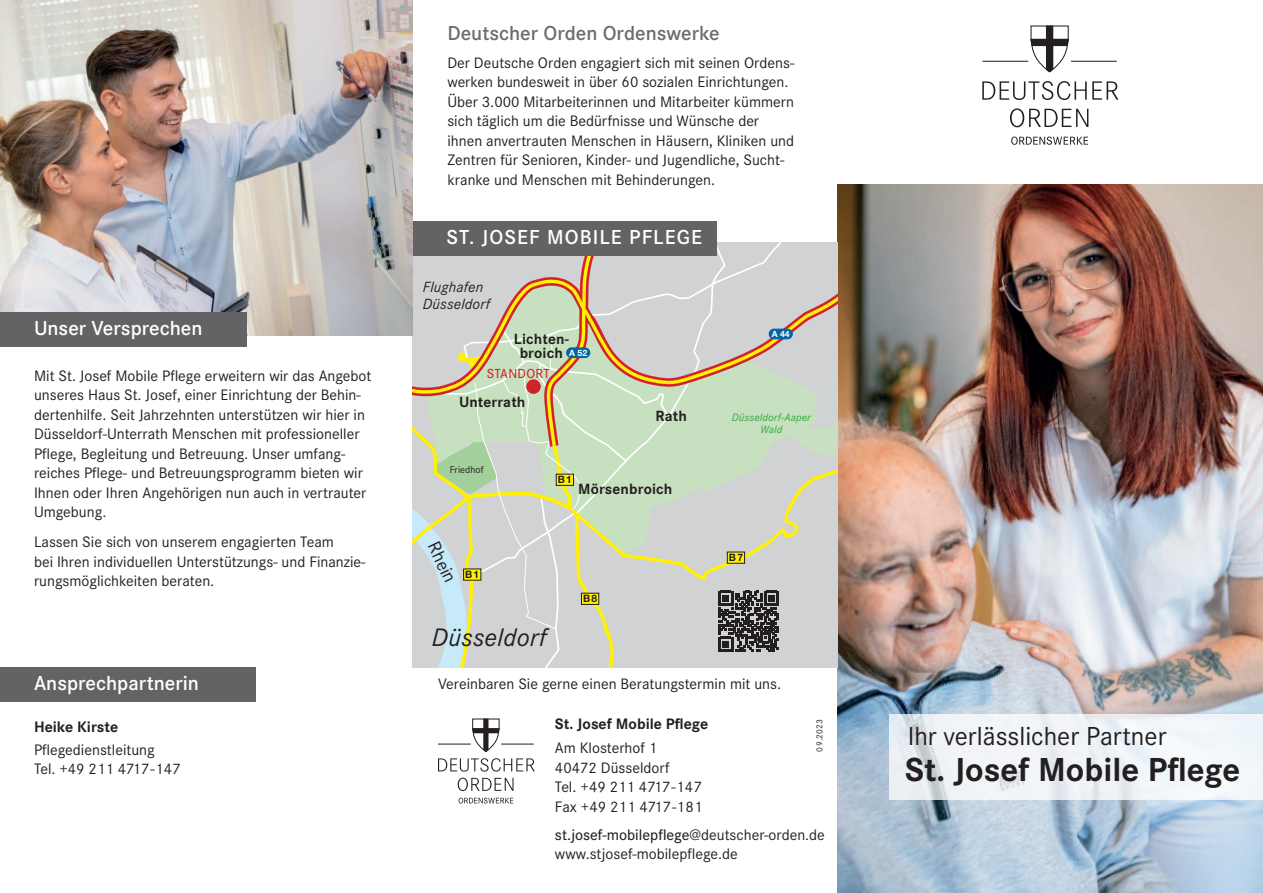
<style>
.page{position:relative;width:1263px;height:893px;background:#fff}
.page>*{position:absolute;margin:0;border:0;box-sizing:border-box;transform-origin:0 0}
.t1{font:700 34.5px "Corporate S";color:#231f20}
.t2{font:27px "Corporate S";color:#231f20}
.t3{font:italic 26.25px "Corporate S";letter-spacing:.01em;color:#231f20}
.t4{font:600 21px "Corporate S";color:#fff}
.t5{font:600 21px "Corporate S";color:#6c6d70}
.t6{font:600 21px "Corporate S";letter-spacing:.05em;color:#fff}
.t7{font:18.75px "Corporate S";color:#231f20}
.t8{font:15.75px/19.5px "Corporate S";color:#231f20}
.t9{font:700 15.75px "Corporate S";color:#231f20}
.t10{font:700 15.3px/13.6px "Corporate S";letter-spacing:.01em;color:#231f20;text-align:center}
.t11{font:italic 15.3px/17.1px "Corporate S";letter-spacing:.01em;color:#231f20}
.t12{font:500 13.65px "Corporate S";letter-spacing:.02em;color:#d1232a}
.t13{font:italic 500 11.1px/12px "Corporate S";letter-spacing:.01em;color:#40ae49;text-align:center}
.t14{font:10.2px "Corporate S Pro";color:#231f20}
.t15{font:700 10.2px "Helvetica Neue LT Std";letter-spacing:.125em;color:#231f20}
.t16{font:9px "Corporate S";letter-spacing:.03em;color:#231f20}
.t17{font:700 8.7px "Helvetica Neue LT Std";color:#fff}
.s1{font-weight:500}
</style>
<div class="page">
<img style="left:838px;top:185px;width:425px;height:708px">
<div style="left:0;top:668px;width:255px;height:34px;background:#636366"></div>
<svg style="left:472px;top:718px;width:28px;height:34px"></svg>
<hr style="left:438px;top:744px;width:33px;height:1px;background:#231f20">
<hr style="left:501px;top:744px;width:33px;height:1px;background:#231f20">
<svg style="left:458px;top:778px;width:55px;height:13px"></svg>
<svg style="left:438px;top:758px;width:97px;height:14px"></svg>
<svg style="left:458px;top:798px;width:55px;height:5px"></svg>
<div style="left:412px;top:221px;width:304px;height:34px;background:#636366"></div>
<img style="left:0;top:0;width:412px;height:336px">
<div style="left:0;top:313px;width:247px;height:34px;background:#636366"></div>
<svg style="left:1030px;top:25px;width:39px;height:48px"></svg>
<hr style="left:982px;top:61px;width:46px;height:1px;background:#231f20">
<hr style="left:1071px;top:61px;width:46px;height:1px;background:#231f20">
<svg style="left:1010px;top:108px;width:78px;height:19px"></svg>
<svg style="left:982px;top:81px;width:136px;height:19px"></svg>
<svg style="left:1011px;top:137px;width:77px;height:8px"></svg>
<svg style="left:889px;top:714px;width:374px;height:85px;fill:#f0f4f8"></svg>
<svg style="left:412px;top:242px;width:426px;height:426px;background:#cacebe"></svg>
<h3 class="t5" style="left:447px;top:18px;width:274px">Deutscher Orden Ordenswerke</h3>
<p class="t8" style="left:447px;top:52px;width:348px">Der Deutsche Orden engagiert sich mit seinen Ordens&shy;werken bundesweit in über 60 sozialen Einrichtungen.<br>Über 3.000 Mitarbeiterinnen und Mitarbeiter kümmern sich täglich um die Bedürfnisse und Wünsche der ihnen anvertrauten Menschen in Häusern, Kliniken und Zentren für Senioren, Kinder- und Jugendliche, Sucht&shy;kranke und Menschen mit Behinderungen.</p>
<h3 class="t6" style="left:446px;top:223px;width:257px">ST. JOSEF MOBILE PFLEGE</h3>
<p class="t11" style="left:423px;top:278px;width:69px">Flughafen<br>Düsseldorf</p>
<h3 class="t4" style="left:34px;top:314px;width:170px">Unser Versprechen</h3>
<p class="t8" style="left:34px;top:365px;width:339px">Mit St. Josef Mobile Pflege erweitern wir das Angebot unseres Haus St. Josef, einer Einrichtung der Behin&shy;dertenhilfe. Seit Jahrzehnten unterstützen wir hier in Düsseldorf-Unterrath Menschen mit professioneller Pflege, Begleitung und Betreuung. Unser umfang&shy;reiches Pflege- und Betreuungsprogramm bieten wir Ihnen oder Ihren Angehörigen nun auch in vertrauter Umgebung.</p>
<p class="t8" style="left:34px;top:532px;width:333px">Lassen Sie sich von unserem engagierten Team<br>bei Ihren individuellen Unterstützungs- und Finanzie&shy;rungsmöglichkeiten beraten.</p>
<p class="t10" style="left:514px;top:332px;width:56px">Lichten&shy;broich</p>
<p class="t10" style="left:459px;top:395px;width:68px">Unterrath</p>
<p class="t17" style="left:569px;top:347px;width:20px">A 52</p>
<p class="t12" style="left:487px;top:364px;width:65px">STANDORT</p>
<p class="t14" style="left:450px;top:462px;width:35px">Friedhof</p>
<p class="t10" style="left:655px;top:409px;width:33px">Rath</p>
<p class="t7" style="left:444px;top:537px;width:44px;rotate:64deg">Rhein</p>
<p class="t15" style="left:465px;top:568px;width:16px">B1</p>
<p class="t15" style="left:558px;top:473px;width:16px">B1</p>
<p class="t10" style="left:578px;top:481px;width:96px">Mörsenbroich</p>
<p class="t17" style="left:772px;top:329px;width:20px">A 44</p>
<p class="t13" style="left:732px;top:411px;width:81px">Düsseldorf-Aaper<br>Wald</p>
<p class="t15" style="left:729px;top:551px;width:16px">B7</p>
<p class="t15" style="left:583px;top:592px;width:16px">B8</p>
<h3 class="t3" style="left:432px;top:621px;width:116px">Düsseldorf</h3>
<h3 class="t4" style="left:34px;top:669px;width:166px">Ansprechpartnerin</h3>
<p class="t8" style="left:438px;top:673px;width:345px">Vereinbaren Sie gerne einen Beratungstermin mit uns.</p>
<p class="t9" style="left:34px;top:716px;width:86px">Heike Kirste</p>
<p class="t8" style="left:34px;top:740px;width:148px;line-height:18.9px">Pflegedienstleitung<br>Tel. +49 211 4717-147</p>
<p class="t9" style="left:555px;top:713px;width:155px">St. Josef Mobile Pflege</p>
<p class="t8" style="left:555px;top:738px;width:149px">Am Klosterhof 1<br>40472 Düsseldorf<br>Tel. +49 211 4717-147<br>Fax +49 211 4717-181</p>
<p class="t8" style="left:555px;top:824px;width:271px"><span class="s1">st.josef-mobilepflege</span>@deutscher-orden.de www.stjosef-mobilepflege.de</p>
<p class="t16" style="left:814px;top:751px;width:34px;rotate:-90deg">09.2023</p>
<h2 class="t2" style="left:908px;top:718px;width:260px">Ihr verlässlicher Partner</h2>
<h1 class="t1" style="left:905px;top:745px;width:337px">St. Josef Mobile Pflege</h1>
</div>
